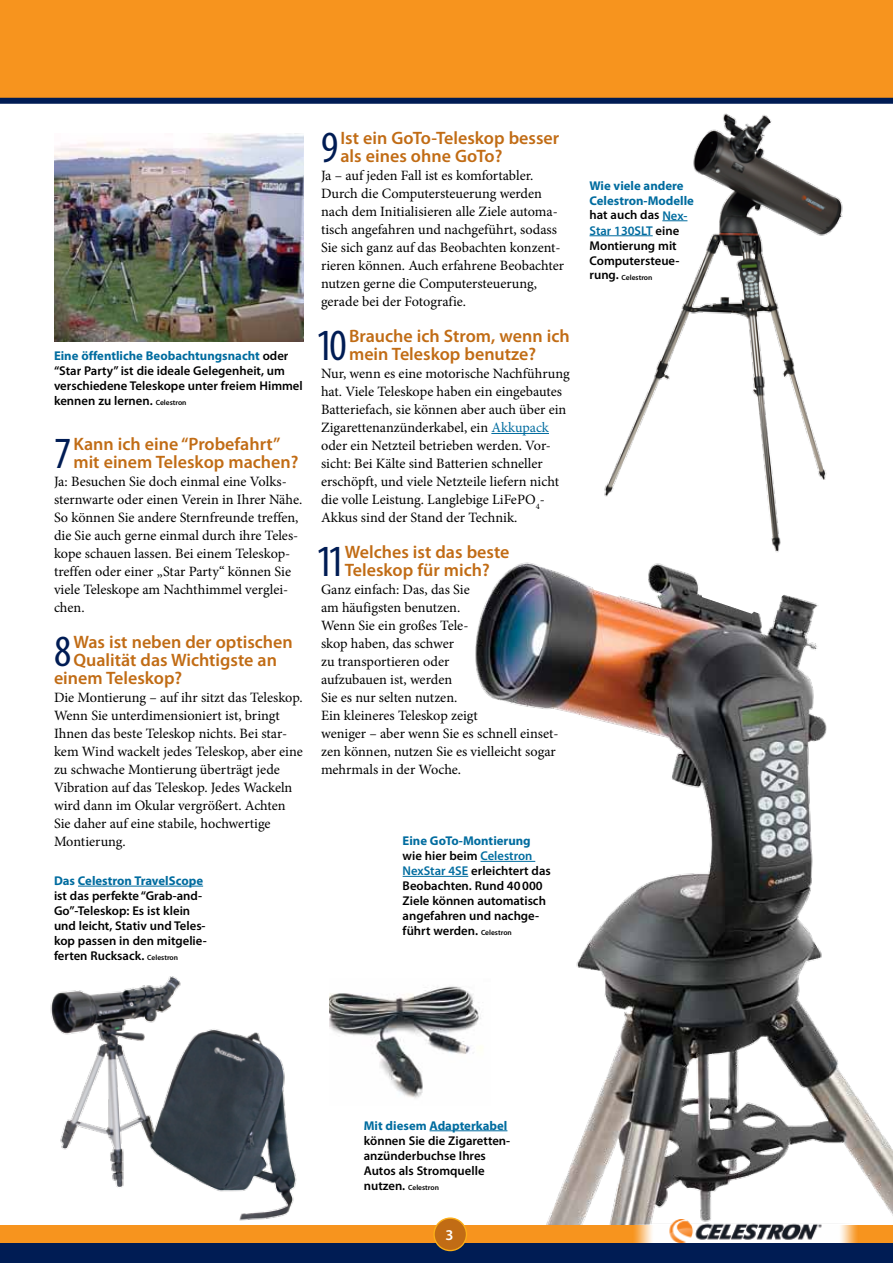
<style>
.page{position:relative;width:893px;height:1263px;background:#fff}
.page>*{position:absolute;margin:0;border:0;box-sizing:border-box;transform-origin:0 0}
.t1{font:condensed 44.7px "Myriad Pro";color:#001c54}
.t2{font:600 18px/18px "Myriad Pro";color:#c16c15}
.t3{font:600 15px "Myriad Pro";color:#fff}
.t4{font:14.25px/18px "Minion Pro";color:#000}
.t5{font:600 12.75px/15px "Myriad Pro";color:#000}
.t6{font:700 12.75px "Myriad Pro";color:#006c9f}
.t7{font:600 7.5px "Myriad Pro";color:#000}
.s1{font-weight:700;color:#006c9f}
.s2{font-size:7.5px}
.s3{color:#006c9f}
.s4{font-size:12.75px}
</style>
<div class="page">
<img style="left:450px;top:562px;width:443px;height:663px">
<img style="left:54px;top:133px;width:249px;height:208px">
<img style="left:329px;top:978px;width:161px;height:127px">
<img style="left:50px;top:976px;width:247px;height:245px">
<hr style="left:491px;top:433px;width:58px;height:1px;background:#006c9f">
<hr style="left:78px;top:886px;width:125px;height:1px;background:#006c9f">
<hr style="left:480px;top:861px;width:55px;height:1px;background:#006c9f">
<hr style="left:403px;top:876px;width:65px;height:1px;background:#006c9f">
<hr style="left:430px;top:1130px;width:77px;height:1px;background:#006c9f">
<div style="left:0;top:0;width:893px;height:104px;background:#f7941e"></div>
<div style="left:0;top:1239px;width:893px;height:24px;background:#001c54"></div>
<div style="left:0;top:1225px;width:893px;height:18px;background:#f7941e"></div>
<div style="left:434px;top:1218px;width:32px;height:32px;background:#c16c15;border-radius:50%"></div>
<div style="left:433px;top:1217px;width:34px;height:34px;border:1px solid #fcaf17;border-radius:50%"></div>
<img style="left:585px;top:113px;width:290px;height:461px">
<svg style="left:662px;top:220px;width:25px;height:1px"></svg>
<hr style="left:590px;top:235px;width:63px;height:1px;background:#006c9f">
<img style="left:625px;top:1220px;width:241px;height:23px">
<p class="t5" style="left:54px;top:348px;width:250px"><span class="s1">Eine öffentliche Beobachtungsnacht</span> oder “Star Party” ist die ideale Gelegenheit, um verschiedene Teleskope unter freiem Himmel kennen zu lernen. <span class="s2">Celestron</span></p>
<h1 class="t1" style="left:54px;top:426px;width:19px">7</h1>
<p class="t2" style="left:73px;top:435px;width:227px">Kann ich eine “Probefahrt” mit einem Teleskop machen?</p>
<p class="t4" style="left:54px;top:473px;width:250px">Ja: Besuchen Sie doch einmal eine Volks&shy;sternwarte oder einen Verein in Ihrer Nähe.<br>So können Sie andere Sternfreunde treffen, die Sie auch gerne einmal durch ihre Teles&shy;kope schauen lassen. Bei einem Teleskop&shy;treffen oder einer „Star Party“ können Sie viele Teleskope am Nachthimmel verglei&shy;chen.</p>
<h1 class="t1" style="left:54px;top:624px;width:19px">8</h1>
<p class="t2" style="left:73px;top:633px;width:221px">Was ist neben der optischen</p>
<p class="t2" style="left:73px;top:651px;width:205px">Qualität das Wichtigste an</p>
<p class="t2" style="left:54px;top:669px;width:130px">einem Teleskop?</p>
<p class="t4" style="left:54px;top:689px;width:250px">Die Montierung – auf ihr sitzt das Teleskop.<br>Wenn Sie unterdimensioniert ist, bringt Ihnen das beste Teleskop nichts. Bei star&shy;kem Wind wackelt jedes Teleskop, aber eine zu schwache Montierung überträgt jede Vibration auf das Teleskop. Jedes Wackeln wird dann im Okular vergrößert. Achten Sie daher auf eine stabile, hochwertige Montierung.</p>
<p class="t6" style="left:54px;top:872px;width:151px">Das Celestron TravelScope</p>
<p class="t5" style="left:54px;top:888px;width:154px">ist das perfekte “Grab-and-<br>Go”-Teleskop: Es ist klein und leicht, Stativ und Teles&shy;kop passen in den mitgelie&shy;ferten Rucksack. <span class="s2">Celestron</span></p>
<h1 class="t1" style="left:321px;top:120px;width:19px">9</h1>
<p class="t2" style="left:340px;top:129px;width:220px">Ist ein GoTo-Teleskop besser als eines ohne GoTo?</p>
<p class="t4" style="left:321px;top:167px;width:245px">Ja – auf jeden Fall ist es komfortabler.<br>Durch die Computersteuerung werden nach dem Initialisieren alle Ziele automa&shy;tisch angefahren und nachgeführt, sodass Sie sich ganz auf das Beobachten konzent&shy;rieren können. Auch erfahrene Beobachter nutzen gerne die Computersteuerung, gerade bei der Fotografie.</p>
<h1 class="t1" style="left:316px;top:318px;width:33px">10</h1>
<p class="t2" style="left:349px;top:327px;width:222px">Brauche ich Strom, wenn ich mein Teleskop benutze?</p>
<p class="t4" style="left:321px;top:365px;width:250px">Nur, wenn es eine motorische Nachführung hat. Viele Teleskope haben ein eingebautes Batteriefach, sie können aber auch über ein Zigarettenanzünderkabel, ein <span class="s3">Akkupack </span>oder ein Netzteil betrieben werden. Vor&shy;sicht: Bei Kälte sind Batterien schneller erschöpft, und viele Netzteile liefern nicht die volle Leistung. Langlebige LiFePO<sub>4</sub>- Akkus sind der Stand der Technik.</p>
<h1 class="t1" style="left:316px;top:534px;width:31px">11</h1>
<p class="t2" style="left:345px;top:543px;width:166px">Welches ist das beste<br>Teleskop für mich?</p>
<p class="t4" style="left:321px;top:581px;width:239px">Ganz einfach: Das, das Sie<br>am häufigsten benutzen.<br>Wenn Sie ein großes Tele-<br>skop haben, das schwer<br>zu transportieren oder<br>aufzubauen ist, werden<br>Sie es nur selten nutzen.<br>Ein kleineres Teleskop zeigt<br>weniger – aber wenn Sie es schnell einset&shy;zen können, nutzen Sie es vielleicht sogar mehrmals in der Woche.</p>
<p class="t5" style="left:403px;top:833px;width:150px"><span class="s1">Eine GoTo-Montierung </span>wie hier beim <span class="s3">Celestron<br>NexStar 4SE</span> erleichtert das<br>Beobachten. Rund 40000<br>Ziele können automatisch angefahren und nachge&shy;führt werden. <span class="s2">Celestron</span></p>
<p class="t5" style="left:589px;top:177px;width:106px"><span class="s1">Wie viele andere<br>Celestron-Modelle </span>hat auch das <span class="s3">Nex-<br>Star 130SLT</span> eine<br>Montierung mit<br>Computersteue-</p>
<p class="t7" style="left:589px;top:272px;width:64px"><span class="s4">rung.</span> Celestron</p>
<p class="t6" style="left:364px;top:1117px;width:145px">Mit diesem Adapterkabel</p>
<p class="t5" style="left:364px;top:1132px;width:148px">können Sie die Zigaretten&shy;anzünderbuchse Ihres<br>Autos als Stromquelle</p>
<p class="t7" style="left:364px;top:1182px;width:77px"><span class="s4">nutzen.</span> Celestron</p>
<p class="t3" style="left:446px;top:1225px;width:10px">3</p>
</div>
